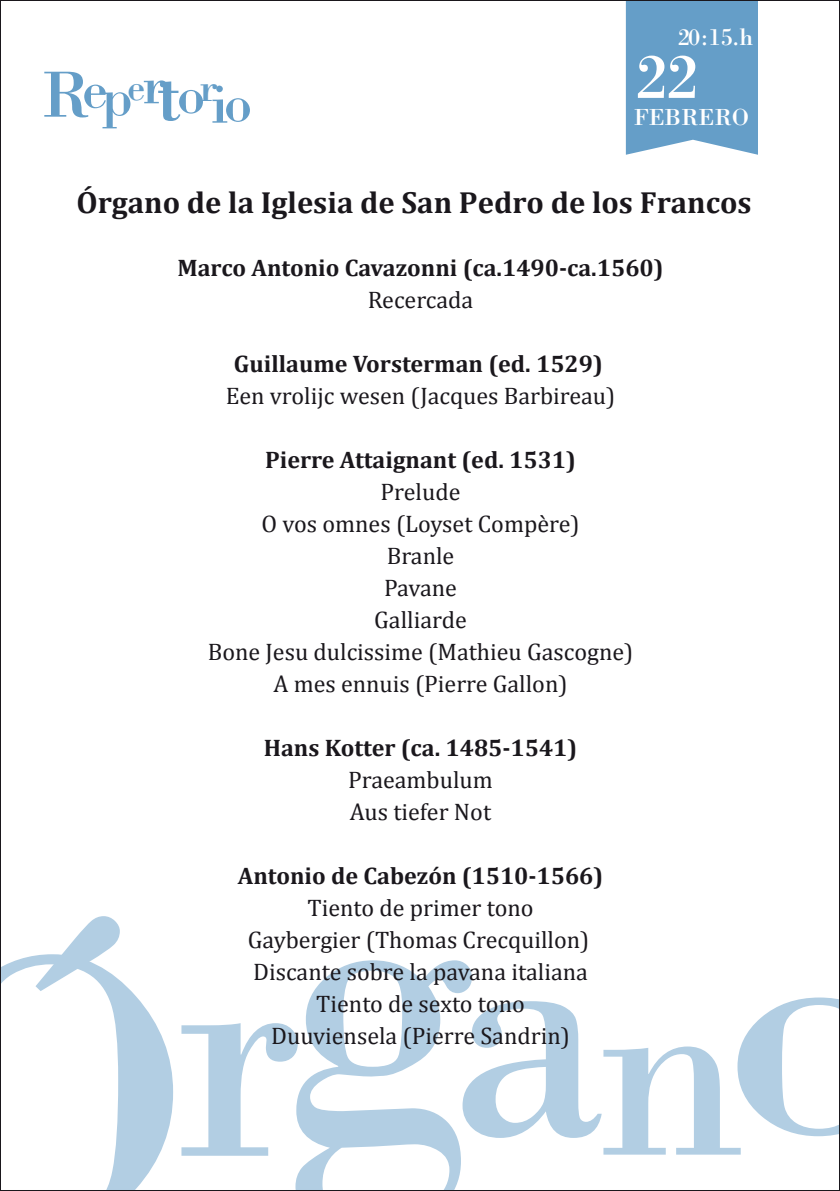
<style>
.page{position:relative;width:840px;height:1191px;background:#fff}
.page>*{position:absolute;margin:0;border:0;box-sizing:border-box;transform-origin:0 0}
.t1{font:65.6px "Bodoni Std";color:#fff}
.t2{font:56.8px "Bodoni Std";color:#659ec8}
.t3{font:700 30.6px "Cambria";color:#1a171c}
.t4{font:24.6px "Bodoni Std";color:#fff}
.t5{font:24px/32px "Cambria";color:#1a171c;text-align:center}
.t6{font:700 24px "Cambria";color:#1a171c}
.t7{font:24px "Bodoni Std";color:#fff}
.s1{font-size:67.2px}
.s2{font-size:76px}
.s3{font-size:58.2px}
</style>
<div class="page">
<svg style="left:3px;top:955px;width:170px;height:233px"></svg>
<svg style="left:181px;top:1023px;width:114px;height:132px"></svg>
<svg style="left:295px;top:960px;width:176px;height:228px"></svg>
<svg style="left:462px;top:997px;width:374px;height:157px"></svg>
<svg style="left:35px;top:916px;width:85px;height:75px"></svg>
<div style="left:625px;top:3px;width:132px;height:152px;background:#659ec8"></div>
<h2 class="t2" style="left:41px;top:59px;width:212px"><span class="s1">R</span>ep<sup>e</sup>r<span class="s2">t</span>o<sup>r</sup><span class="s3">i</span>o</h2>
<p class="t4" style="left:677px;top:22px;width:76px">20:15 h.</p>
<h1 class="t1" style="left:635px;top:36px;width:65px">22</h1>
<p class="t7" style="left:634px;top:102px;width:116px">FEBRERO</p>
<p class="t3" style="left:76px;top:184px;width:676px">Órgano de la Iglesia de San Pedro de los Francos</p>
<p class="t6" style="left:177px;top:253px;width:487px">Marco Antonio Cavazonni (ca.1490-ca.1560)</p>
<p class="t5" style="left:367px;top:283px;width:107px">Recercada</p>
<p class="t6" style="left:234px;top:349px;width:370px">Guillaume Vorsterman (ed. 1529)</p>
<p class="t5" style="left:225px;top:379px;width:391px">Een vrolijc wesen (Jacques Barbireau)</p>
<p class="t6" style="left:265px;top:445px;width:312px">Pierre Attaignant (ed. 1531)</p>
<p class="t5" style="left:208px;top:475px;width:427px">Prelude<br>O vos omnes (Loyset Compère)<br>Branle<br>Pavane<br>Galliarde<br>Bone Jesu dulcissime (Mathieu Gascogne)<br>A mes ennuis (Pierre Gallon)</p>
<p class="t6" style="left:263px;top:733px;width:315px">Hans Kotter (ca. 1485-1541)</p>
<p class="t5" style="left:348px;top:763px;width:146px;text-align:left">Praeambulum<br>Aus tiefer Not</p>
<p class="t6" style="left:237px;top:861px;width:367px">Antonio de Cabezón (1510-1566)</p>
<p class="t5" style="left:247px;top:891px;width:343px">Tiento de primer tono<br>Gaybergier (Thomas Crecquillon)<br>Discante sobre la pavana italiana<br>Tiento de sexto tono<br>Duuviensela (Pierre Sandrin)</p>
</div>
